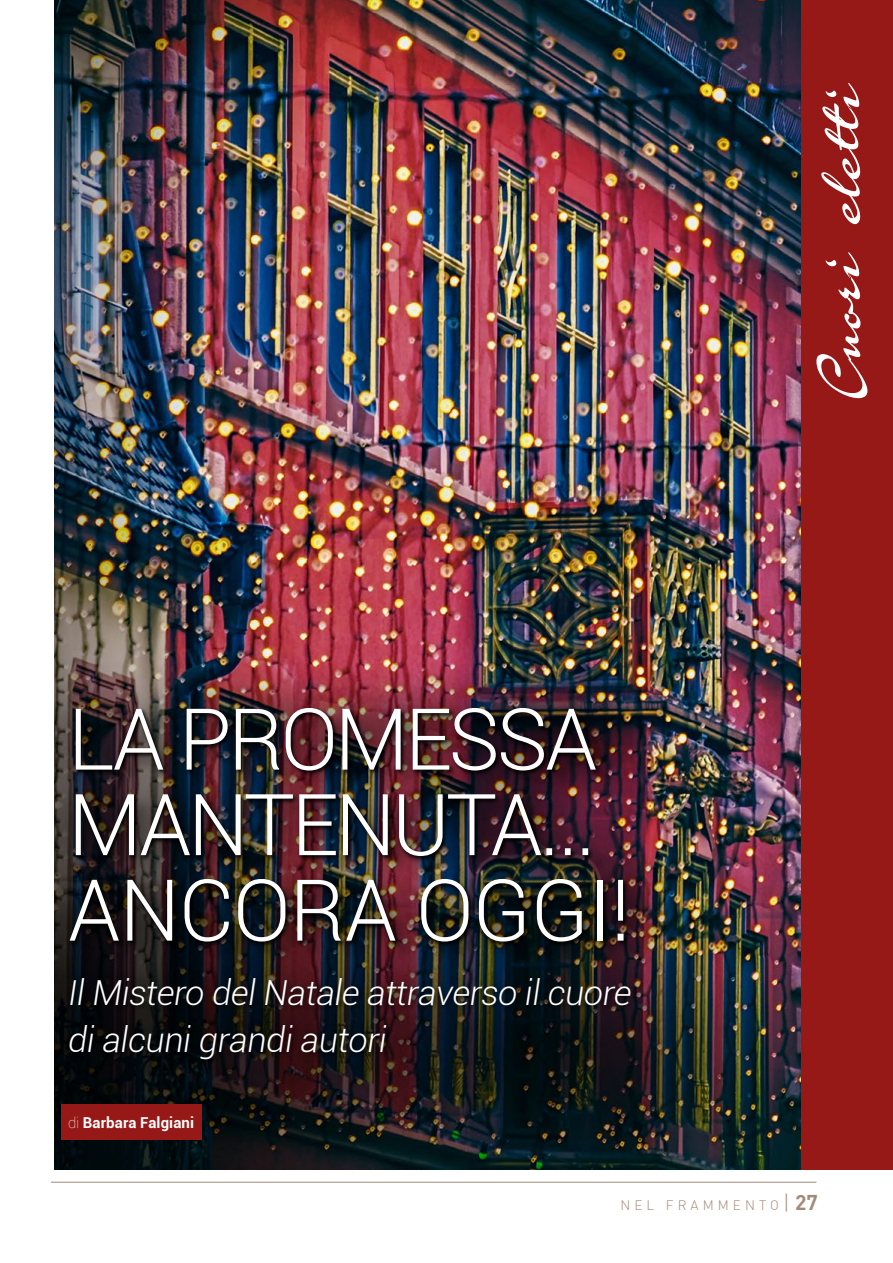
<style>
.page{position:relative;width:893px;height:1263px;background:#fff}
.page>*{position:absolute;margin:0;border:0;box-sizing:border-box;transform-origin:0 0}
.t1{font:300 85.5px/85.5px "Roboto";letter-spacing:-.04em;color:#fff}
.t2{font:italic 300 34.5px/46.7px "Roboto";letter-spacing:-.01em;color:#fff}
.t3{font:700 15px "Roboto";letter-spacing:.01em;color:#fff}
.t4{font:300 13.5px "DIN";letter-spacing:.3em;color:#a48a7a}
.s1{font-weight:100}
.s2{font-size:21px}
.s3{font-family:"DIN Bold";font-weight:400;font-size:21px}
</style>
<div class="page">
<img style="left:54px;top:0;width:747px;height:1169px">
<hr style="left:51px;top:1182px;width:765px;height:1px;background:#a48a7a">
<div style="left:801px;top:0;width:92px;height:1169px;background:#961917"></div>
<svg style="left:816px;top:83px;width:51px;height:315px"></svg>
<div style="left:62px;top:1104px;width:140px;height:36px;background:#961917"></div>
<img style="left:54px;top:657px;width:641px;height:327px">
<div style="left:72px;top:710px;width:571px;height:250px;background:#000;opacity:.75"></div>
<svg style="left:57px;top:875px;width:592px;height:68px;background:#452728"></svg>
<img style="left:62px;top:704px;width:557px;height:68px">
<img style="left:68px;top:707px;width:562px;height:241px">
<div style="left:67px;top:976px;width:570px;height:89px;background:#000;opacity:.75"></div>
<h1 class="t1" style="left:68px;top:694px;width:564px">LA PROMESSA<br>MANTENUTA…<br>ANCORA OGGI!</h1>
<p class="t2" style="left:68px;top:968px;width:565px">Il Mistero del Natale attraverso il cuore di alcuni grandi autori</p>
<p class="t3" style="left:68px;top:1111px;width:128px"><span class="s1">di</span> Barbara Falgiani</p>
<p class="t4" style="left:620px;top:1196px;width:199px">NEL FRAMMENTO<span class="s2">|</span> <span class="s3">27</span></p>
</div>
